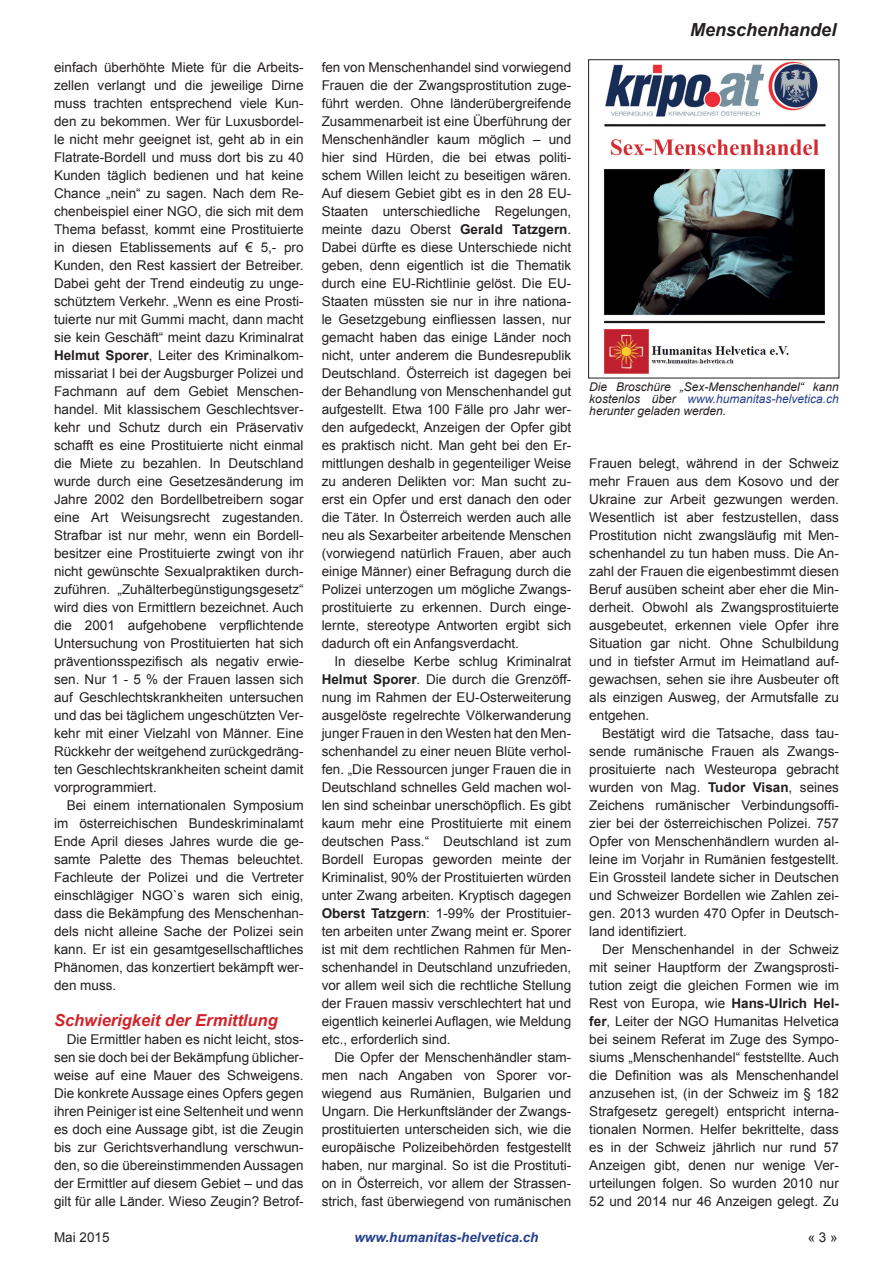
<style>
.page{position:relative;width:893px;height:1263px;background:#fff}
.page>*{position:absolute;margin:0;border:0;box-sizing:border-box;transform-origin:0 0}
.Kopfzeile-R{font:italic 700 18px "Arial";color:#231f20}
.Untertitel{font:italic 700 16.5px "Arial";color:#d1232a}
.t1{font:13.5px/18px "Arial";color:#231f20;text-align:justify}
.t2{font:italic 700 13.5px "Arial";color:#253f8e}
.Legende{font:italic 12px/12px "Arial";color:#231f20;text-align:justify}
.s1{font-weight:700}
.s2{color:#253f8e}
</style>
<div class="page">
<img style="left:603px;top:62px;width:223px;height:312px">
<p class="t1" style="left:54px;top:58px;width:251px">einfach überhöhte Miete für die Arbeits&shy;zellen verlangt und die jeweilige Dirne muss trachten entsprechend viele Kun&shy;den zu bekommen. Wer für Luxusbordel&shy;le nicht mehr geeignet ist, geht ab in ein Flatrate-Bordell und muss dort bis zu 40<br>Kunden täglich bedienen und hat keine Chance „nein“ zu sagen. Nach dem Re&shy;chenbeispiel einer NGO, die sich mit dem Thema befasst, kommt eine Prostituierte in diesen Etablissements auf € 5,- pro Kunden, den Rest kassiert der Betreiber.<br>Dabei geht der Trend eindeutig zu unge&shy;schütztem Verkehr. „Wenn es eine Prosti&shy;tuierte nur mit Gummi macht, dann macht sie kein Geschäft“ meint dazu Kriminalrat <span class="s1">Helmut Sporer</span>, Leiter des Kriminalkom&shy;missariat I bei der Augsburger Polizei und Fachmann auf dem Gebiet Menschen&shy;handel. Mit klassischem Geschlechtsver&shy;kehr und Schutz durch ein Präservativ schafft es eine Prostituierte nicht einmal die Miete zu bezahlen. In Deutschland wurde durch eine Gesetzesänderung im Jahre 2002 den Bordellbetreibern sogar eine Art Weisungsrecht zugestanden.<br>Strafbar ist nur mehr, wenn ein Bordell&shy;besitzer eine Prostituierte zwingt von ihr nicht gewünschte Sexualpraktiken durch&shy;zuführen. „Zuhälterbegünstigungsgesetz“ wird dies von Ermittlern bezeichnet. Auch die 2001 aufgehobene verpflichtende Untersuchung von Prostituierten hat sich präventionsspezifisch als negativ erwie&shy;sen. Nur 1 - 5 % der Frauen lassen sich auf Geschlechtskrankheiten untersuchen und das bei täglichem ungeschützten Ver&shy;kehr mit einer Vielzahl von Männer. Eine Rückkehr der weitgehend zurückgedräng&shy;ten Geschlechtskrankheiten scheint damit vorprogrammiert.</p>
<p class="t1" style="left:54px;top:796px;width:251px;text-indent:13px">Bei einem internationalen Symposium im österreichischen Bundeskriminalamt Ende April dieses Jahres wurde die ge&shy;samte Palette des Themas beleuchtet.<br>Fachleute der Polizei und die Vertreter einschlägiger NGO`s waren sich einig, dass die Bekämpfung des Menschenhan&shy;dels nicht alleine Sache der Polizei sein kann. Er ist ein gesamtgesellschaftliches Phänomen, das konzertiert bekämpft wer&shy;den muss.</p>
<p class="Untertitel" style="left:54px;top:1009px;width:225px">Schwierigkeit der Ermittlung</p>
<p class="t1" style="left:54px;top:1030px;width:251px;text-indent:13px">Die Ermittler haben es nicht leicht, stos&shy;sen sie doch bei der Bekämpfung üblicher&shy;weise auf eine Mauer des Schweigens.<br>Die konkrete Aussage eines Opfers gegen ihren Peiniger ist eine Seltenheit und wenn es doch eine Aussage gibt, ist die Zeugin bis zur Gerichtsverhandlung verschwun&shy;den, so die übereinstimmenden Aussagen der Ermittler auf diesem Gebiet – und das gilt für alle Länder. Wieso Zeugin? Betrof-</p>
<p class="t1" style="left:322px;top:58px;width:251px">fen von Menschenhandel sind vorwiegend Frauen die der Zwangsprostitution zuge&shy;führt werden. Ohne länderübergreifende Zusammenarbeit ist eine Überführung der Menschenhändler kaum möglich – und hier sind Hürden, die bei etwas politi&shy;schem Willen leicht zu beseitigen wären.<br>Auf diesem Gebiet gibt es in den 28 EU-Staaten unterschiedliche Regelungen, meinte dazu Oberst <span class="s1">Gerald Tatzgern</span>.<br>Dabei dürfte es diese Unterschiede nicht geben, denn eigentlich ist die Thematik durch eine EU-Richtlinie gelöst. Die EU-Staaten müssten sie nur in ihre nationa&shy;le Gesetzgebung einfliessen lassen, nur gemacht haben das einige Länder noch nicht, unter anderem die Bundesrepublik Deutschland. Österreich ist dagegen bei der Behandlung von Menschenhandel gut aufgestellt. Etwa 100 Fälle pro Jahr wer&shy;den aufgedeckt, Anzeigen der Opfer gibt es praktisch nicht. Man geht bei den Er&shy;mittlungen deshalb in gegenteiliger Weise zu anderen Delikten vor: Man sucht zu&shy;erst ein Opfer und erst danach den oder die Täter. In Österreich werden auch alle neu als Sexarbeiter arbeitende Menschen (vorwiegend natürlich Frauen, aber auch einige Männer) einer Befragung durch die Polizei unterzogen um mögliche Zwangs&shy;prostituierte zu erkennen. Durch einge&shy;lernte, stereotype Antworten ergibt sich dadurch oft ein Anfangsverdacht.</p>
<p class="t1" style="left:322px;top:652px;width:251px;text-indent:13px">In dieselbe Kerbe schlug Kriminalrat <span class="s1">Helmut Sporer</span>. Die durch die Grenzöff&shy;nung im Rahmen der EU-Osterweiterung ausgelöste regelrechte Völkerwanderung junger Frauen in den Westen hat den Men&shy;schenhandel zu einer neuen Blüte verhol&shy;fen. „Die Ressourcen junger Frauen die in Deutschland schnelles Geld machen wol&shy;len sind scheinbar unerschöpflich. Es gibt kaum mehr eine Prostituierte mit einem deutschen Pass.“ Deutschland ist zum Bordell Europas geworden meinte der Kriminalist, 90% der Prostituierten würden unter Zwang arbeiten. Kryptisch dagegen <span class="s1">Oberst Tatzgern</span>: 1-99% der Prostituier&shy;ten arbeiten unter Zwang meint er. Sporer ist mit dem rechtlichen Rahmen für Men&shy;schenhandel in Deutschland unzufrieden, vor allem weil sich die rechtliche Stellung der Frauen massiv verschlechtert hat und eigentlich keinerlei Auflagen, wie Meldung etc., erforderlich sind.</p>
<p class="t1" style="left:322px;top:1048px;width:251px;text-indent:13px">Die Opfer der Menschenhändler stam&shy;men nach Angaben von Sporer vor&shy;wiegend aus Rumänien, Bulgarien und Ungarn. Die Herkunftsländer der Zwangs&shy;prostituierten unterscheiden sich, wie die europäische Polizeibehörden festgestellt haben, nur marginal. So ist die Prostituti&shy;on in Österreich, vor allem der Strassen&shy;strich, fast überwiegend von rumänischen</p>
<p class="Kopfzeile-R" style="left:690px;top:18px;width:148px">Menschenhandel</p>
<p class="Legende" style="left:589px;top:381px;width:251px">Die Broschüre „Sex-Menschenhandel“ kann kostenlos über <span class="s2">www.humanitas-helvetica.ch </span>herunter geladen werden.</p>
<p class="t1" style="left:589px;top:454px;width:251px">Frauen belegt, während in der Schweiz mehr Frauen aus dem Kosovo und der Ukraine zur Arbeit gezwungen werden.<br>Wesentlich ist aber festzustellen, dass Prostitution nicht zwangsläufig mit Men&shy;schenhandel zu tun haben muss. Die An&shy;zahl der Frauen die eigenbestimmt diesen Beruf ausüben scheint aber eher die Min&shy;derheit. Obwohl als Zwangsprostituierte ausgebeutet, erkennen viele Opfer ihre Situation gar nicht. Ohne Schulbildung und in tiefster Armut im Heimatland auf&shy;gewachsen, sehen sie ihre Ausbeuter oft als einzigen Ausweg, der Armutsfalle zu entgehen.</p>
<p class="t1" style="left:589px;top:724px;width:251px;text-indent:13px">Bestätigt wird die Tatsache, dass tau&shy;sende rumänische Frauen als Zwangs&shy;prosituierte nach Westeuropa gebracht wurden von Mag. <span class="s1">Tudor Visan</span>, seines Zeichens rumänischer Verbindungsoffi&shy;zier bei der österreichischen Polizei. 757<br>Opfer von Menschenhändlern wurden al&shy;leine im Vorjahr in Rumänien festgestellt.<br>Ein Grossteil landete sicher in Deutschen und Schweizer Bordellen wie Zahlen zei&shy;gen. 2013 wurden 470 Opfer in Deutsch&shy;land identifiziert.</p>
<p class="t1" style="left:589px;top:940px;width:251px;text-indent:13px">Der Menschenhandel in der Schweiz mit seiner Hauptform der Zwangsprosti&shy;tution zeigt die gleichen Formen wie im Rest von Europa, wie <span class="s1">Hans-Ulrich Hel&shy;fer</span>, Leiter der NGO Humanitas Helvetica bei seinem Referat im Zuge des Sympo&shy;siums „Menschenhandel“ feststellte. Auch die Definition was als Menschenhandel anzusehen ist, (in der Schweiz im § 182<br>Strafgesetz geregelt) entspricht interna&shy;tionalen Normen. Helfer bekrittelte, dass es in der Schweiz jährlich nur rund 57<br>Anzeigen gibt, denen nur wenige Ver&shy;urteilungen folgen. So wurden 2010 nur 52 und 2014 nur 46 Anzeigen gelegt. Zu</p>
<p class="t1" style="left:54px;top:1228px;width:57px">Mai 2015</p>
<p class="t2" style="left:354px;top:1228px;width:186px">www.humanitas-helvetica.ch</p>
<p class="t1" style="left:808px;top:1228px;width:32px">« 3 »</p>
</div>
